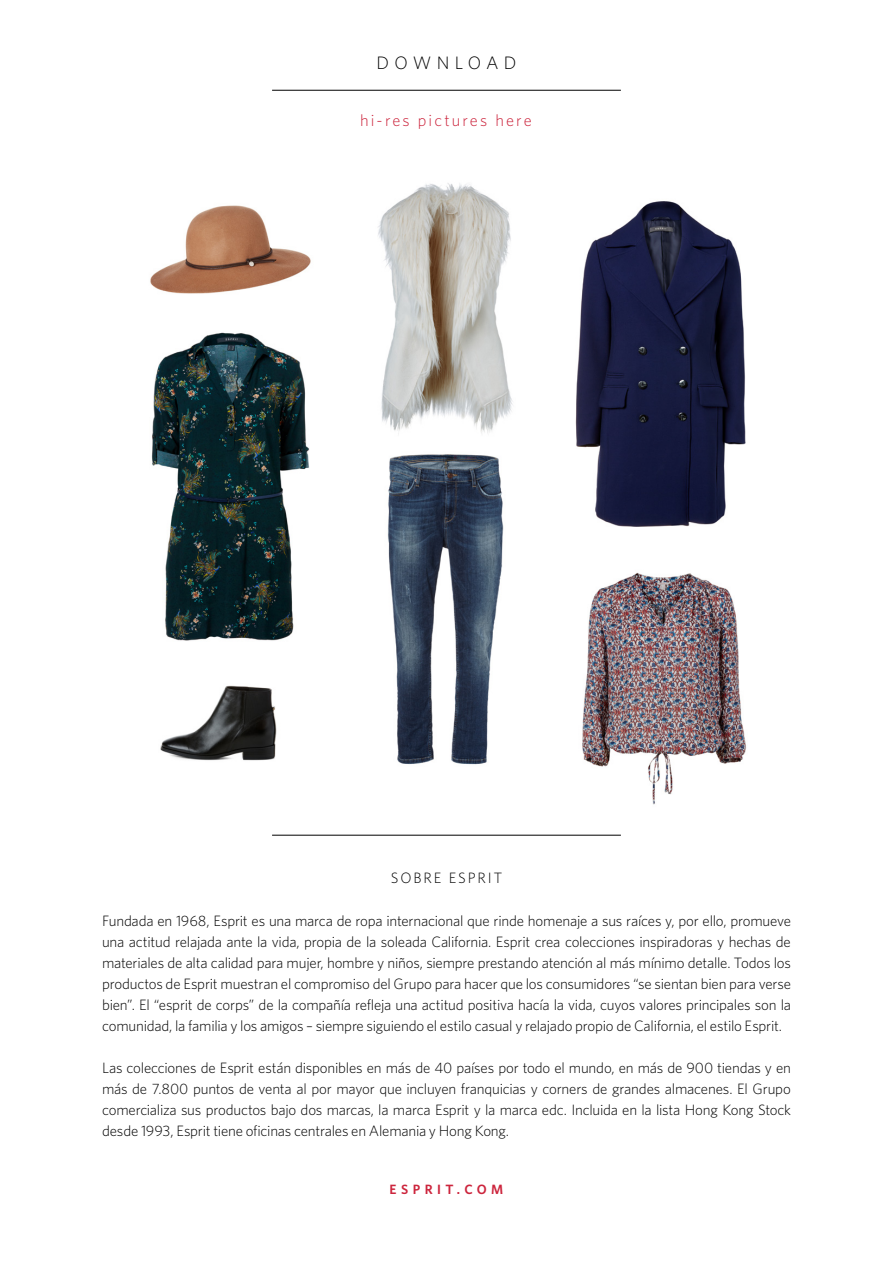
<style>
.page{position:relative;width:893px;height:1263px;background:#fff}
.page>*{position:absolute;margin:0;border:0;box-sizing:border-box;transform-origin:0 0}
.t1{font:300 18px "Whitney";letter-spacing:.3em;color:#000}
.t2{font:300 16.5px "Whitney";letter-spacing:.125em;color:#cc253d}
.t3{font:300 15px/21px "Whitney";letter-spacing:-.015em;color:#000;text-align:justify}
.t4{font:600 13.5px "Whitney";letter-spacing:.33em;color:#cc253d}
</style>
<div class="page">
<hr style="left:272px;top:90px;width:349px;height:1px;background:#000">
<hr style="left:272px;top:835px;width:349px;height:1px;background:#000">
<img style="left:160px;top:685px;width:117px;height:76px">
<img style="left:150px;top:205px;width:161px;height:89px">
<img style="left:388px;top:454px;width:116px;height:311px">
<img style="left:378px;top:183px;width:135px;height:251px">
<img style="left:151px;top:332px;width:159px;height:309px">
<img style="left:575px;top:201px;width:171px;height:326px">
<img style="left:582px;top:572px;width:165px;height:233px">
<p class="t1" style="left:376px;top:50px;width:142px">DOWNLOAD</p>
<p class="t2" style="left:360px;top:109px;width:173px">hi-res pictures here</p>
<p class="t3" style="left:391px;top:867px;width:21px">Sobre</p>
<p class="t3" style="left:449px;top:867px;width:19px">Esprit</p>
<p class="t3" style="left:102px;top:909px;width:690px">Fundada en 1968, Esprit es una marca de ropa internacional que rinde homenaje a sus raíces y, por ello, promueve una actitud relajada ante la vida, propia de la soleada California. Esprit crea colecciones inspiradoras y hechas de materiales de alta calidad para mujer, hombre y niños, siempre prestando atención al más mínimo detalle. Todos los productos de Esprit muestran el compromiso del Grupo para hacer que los consumidores “se sientan bien para verse bien”. El “esprit de corps” de la compañía refleja una actitud positiva hacía la vida, cuyos valores principales son la comunidad, la familia y los amigos – siempre siguiendo el estilo casual y relajado propio de California, el estilo Esprit.</p>
<p class="t3" style="left:102px;top:1056px;width:690px">Las colecciones de Esprit están disponibles en más de 40 países por todo el mundo, en más de 900 tiendas y en más de 7.800 puntos de venta al por mayor que incluyen franquicias y corners de grandes almacenes. El Grupo comercializa sus productos bajo dos marcas, la marca Esprit y la marca edc. Incluida en la lista Hong Kong Stock desde 1993, Esprit tiene oficinas centrales en Alemania y Hong Kong.</p>
<p class="t4" style="left:390px;top:1180px;width:115px">ESPRIT.COM</p>
</div>
